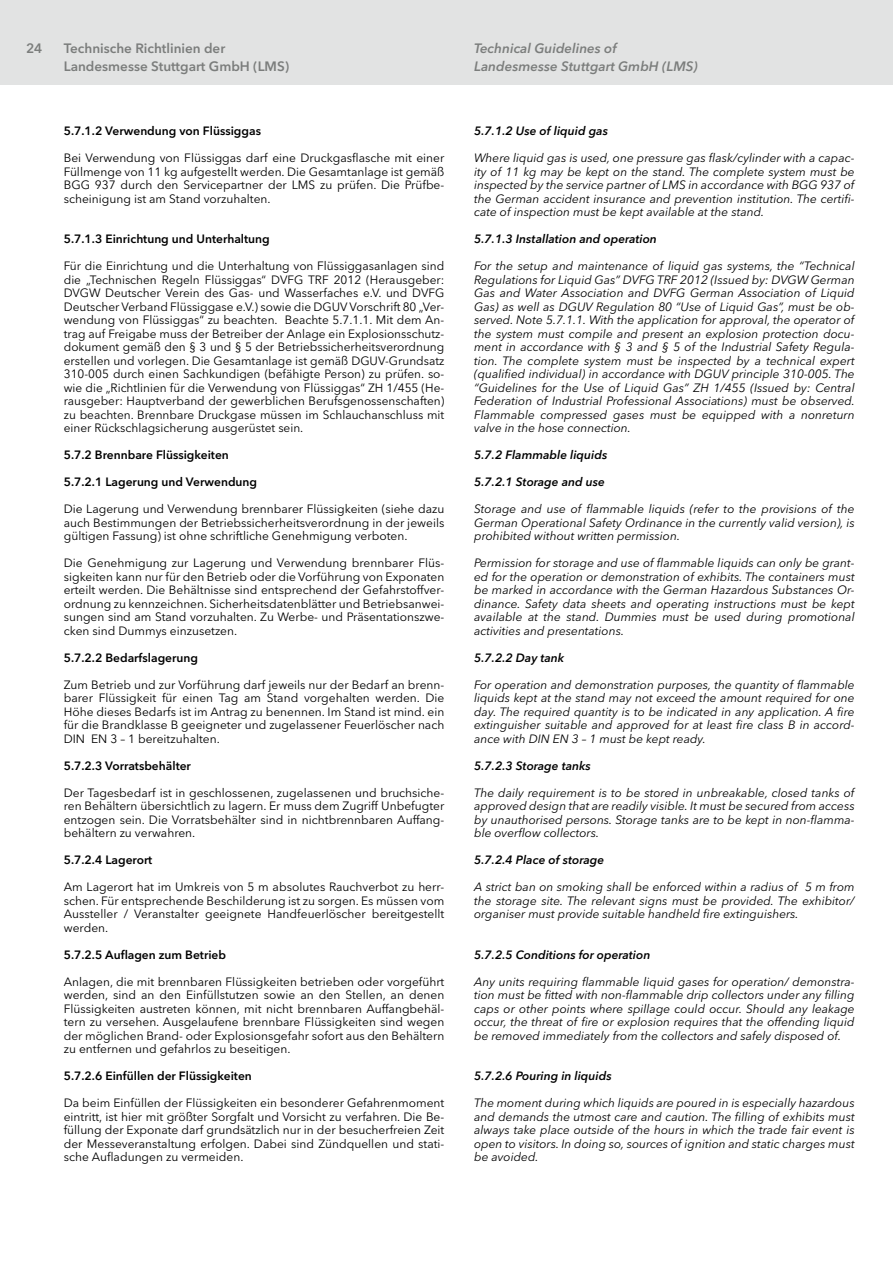
<style>
.page{position:relative;width:893px;height:1263px;background:#fff}
.page>*{position:absolute;margin:0;border:0;box-sizing:border-box;transform-origin:0 0}
.t1{font:600 13.5px "Avenir Next LT Pro";color:#7b7d7c}
.t2{font:italic 600 13.5px "Avenir Next LT Pro";color:#7b7d7c}
.t3{font:12px/13.5px "Avenir Next LT Pro";color:#000;text-align:justify}
.t4{font:italic 12px/13.5px "Avenir Next LT Pro";color:#000;text-align:justify}
.t5{font:600 12px "Avenir Next LT Pro";color:#000}
.t6{font:italic 600 12px "Avenir Next LT Pro";color:#000}
</style>
<div class="page">
<div style="left:0;top:0;width:893px;height:85px;background:#e2e3e3"></div>
<p class="t1" style="left:26px;top:40px;width:18px">24</p>
<p class="t1" style="left:64px;top:40px;width:163px">Technische Richtlinien der</p>
<p class="t1" style="left:64px;top:58px;width:227px">Landesmesse Stuttgart GmbH (LMS)</p>
<p class="t5" style="left:64px;top:124px;width:199px">5.7.1.2 Verwendung von Flüssiggas</p>
<p class="t3" style="left:64px;top:151px;width:382px">Bei Verwendung von Flüssiggas darf eine Druckgasflasche mit einer Füllmenge von 11 kg aufgestellt werden. Die Gesamtanlage ist gemäß BGG 937 durch den Servicepartner der LMS zu prüfen. Die Prüfbe&shy;scheinigung ist am Stand vorzuhalten.</p>
<p class="t5" style="left:64px;top:232px;width:208px">5.7.1.3 Einrichtung und Unterhaltung</p>
<p class="t3" style="left:64px;top:259px;width:382px">Für die Einrichtung und die Unterhaltung von Flüssiggasanlagen sind die „Technischen Regeln Flüssiggas“ DVFG TRF 2012 (Herausgeber:<br>DVGW Deutscher Verein des Gas- und Wasserfaches e.V. und DVFG Deutscher Verband Flüssiggase e.V.) sowie die DGUV Vorschrift 80 „Ver&shy;wendung von Flüssiggas“ zu beachten. Beachte 5.7.1.1. Mit dem An&shy;trag auf Freigabe muss der Betreiber der Anlage ein Explosionsschutz&shy;dokument gemäß den § 3 und § 5 der Betriebssicherheitsverordnung erstellen und vorlegen. Die Gesamtanlage ist gemäß DGUV-Grundsatz 310-005 durch einen Sachkundigen (befähigte Person) zu prüfen. so&shy;wie die „Richtlinien für die Verwendung von Flüssiggas“ ZH 1/455 (He&shy;rausgeber: Hauptverband der gewerblichen Berufsgenossenschaften) zu beachten. Brennbare Druckgase müssen im Schlauchanschluss mit einer Rückschlagsicherung ausgerüstet sein.</p>
<p class="t5" style="left:64px;top:448px;width:167px">5.7.2 Brennbare Flüssigkeiten</p>
<p class="t5" style="left:64px;top:475px;width:195px">5.7.2.1 Lagerung und Verwendung</p>
<p class="t3" style="left:64px;top:502px;width:382px">Die Lagerung und Verwendung brennbarer Flüssigkeiten (siehe dazu auch Bestimmungen der Betriebssicherheitsverordnung in der jeweils gültigen Fassung) ist ohne schriftliche Genehmigung verboten.</p>
<p class="t3" style="left:64px;top:556px;width:382px">Die Genehmigung zur Lagerung und Verwendung brennbarer Flüs&shy;sigkeiten kann nur für den Betrieb oder die Vorführung von Exponaten erteilt werden. Die Behältnisse sind entsprechend der Gefahrstoffver&shy;ordnung zu kennzeichnen. Sicherheitsdatenblätter und Betriebsanwei&shy;sungen sind am Stand vorzuhalten. Zu Werbe- und Präsentationszwe&shy;cken sind Dummys einzusetzen.</p>
<p class="t5" style="left:64px;top:650px;width:136px">5.7.2.2 Bedarfslagerung</p>
<p class="t3" style="left:64px;top:678px;width:382px">Zum Betrieb und zur Vorführung darf jeweils nur der Bedarf an brenn&shy;barer Flüssigkeit für einen Tag am Stand vorgehalten werden. Die Höhe dieses Bedarfs ist im Antrag zu benennen. Im Stand ist mind. ein für die Brandklasse B geeigneter und zugelassener Feuerlöscher nach DIN EN 3 – 1 bereitzuhalten.</p>
<p class="t5" style="left:64px;top:758px;width:129px">5.7.2.3 Vorratsbehälter</p>
<p class="t3" style="left:64px;top:786px;width:382px">Der Tagesbedarf ist in geschlossenen, zugelassenen und bruchsiche&shy;ren Behältern übersichtlich zu lagern. Er muss dem Zugriff Unbefugter entzogen sein. Die Vorratsbehälter sind in nichtbrennbaren Auffang&shy;behältern zu verwahren.</p>
<p class="t5" style="left:64px;top:853px;width:90px">5.7.2.4 Lagerort</p>
<p class="t3" style="left:64px;top:880px;width:382px">Am Lagerort hat im Umkreis von 5 m absolutes Rauchverbot zu herr&shy;schen. Für entsprechende Beschilderung ist zu sorgen. Es müssen vom Aussteller / Veranstalter geeignete Handfeuerlöscher bereitgestellt werden.</p>
<p class="t5" style="left:64px;top:947px;width:164px">5.7.2.5 Auflagen zum Betrieb</p>
<p class="t3" style="left:64px;top:975px;width:382px">Anlagen, die mit brennbaren Flüssigkeiten betrieben oder vorgeführt werden, sind an den Einfüllstutzen sowie an den Stellen, an denen Flüssigkeiten austreten können, mit nicht brennbaren Auffangbehäl&shy;tern zu versehen. Ausgelaufene brennbare Flüssigkeiten sind wegen der möglichen Brand- oder Explosionsgefahr sofort aus den Behältern zu entfernen und gefahrlos zu beseitigen.</p>
<p class="t5" style="left:64px;top:1069px;width:190px">5.7.2.6 Einfüllen der Flüssigkeiten</p>
<p class="t3" style="left:64px;top:1096px;width:382px">Da beim Einfüllen der Flüssigkeiten ein besonderer Gefahrenmoment eintritt, ist hier mit größter Sorgfalt und Vorsicht zu verfahren. Die Be&shy;füllung der Exponate darf grundsätzlich nur in der besucherfreien Zeit der Messeveranstaltung erfolgen. Dabei sind Zündquellen und stati&shy;sche Aufladungen zu vermeiden.</p>
<p class="t2" style="left:474px;top:40px;width:144px">Technical Guidelines of</p>
<p class="t2" style="left:474px;top:58px;width:225px">Landesmesse Stuttgart GmbH (LMS)</p>
<p class="t6" style="left:474px;top:124px;width:135px">5.7.1.2 Use of liquid gas</p>
<p class="t4" style="left:474px;top:151px;width:382px">Where liquid gas is used, one pressure gas flask/cylinder with a capac&shy;ity of 11 kg may be kept on the stand. The complete system must be inspected by the service partner of LMS in accordance with BGG 937 of the German accident insurance and prevention institution. The certifi&shy;cate of inspection must be kept available at the stand.</p>
<p class="t6" style="left:474px;top:232px;width:184px">5.7.1.3 Installation and operation</p>
<p class="t4" style="left:474px;top:259px;width:382px">For the setup and maintenance of liquid gas systems, the “Technical Regulations for Liquid Gas” DVFG TRF 2012 (Issued by: DVGW German Gas and Water Association and DVFG German Association of Liquid Gas) as well as DGUV Regulation 80 “Use of Liquid Gas”, must be ob&shy;served. Note 5.7.1.1. With the application for approval, the operator of the system must compile and present an explosion protection docu&shy;ment in accordance with § 3 and § 5 of the Industrial Safety Regula&shy;tion. The complete system must be inspected by a technical expert (qualified individual) in accordance with DGUV principle 310-005. The “Guidelines for the Use of Liquid Gas” ZH 1/455 (Issued by: Central Federation of Industrial Professional Associations) must be observed.<br>Flammable compressed gases must be equipped with a nonreturn valve in the hose connection.</p>
<p class="t6" style="left:474px;top:448px;width:135px">5.7.2 Flammable liquids</p>
<p class="t6" style="left:474px;top:475px;width:132px">5.7.2.1 Storage and use</p>
<p class="t4" style="left:474px;top:502px;width:382px">Storage and use of flammable liquids (refer to the provisions of the German Operational Safety Ordinance in the currently valid version), is prohibited without written permission.</p>
<p class="t4" style="left:474px;top:556px;width:382px">Permission for storage and use of flammable liquids can only be grant&shy;ed for the operation or demonstration of exhibits. The containers must be marked in accordance with the German Hazardous Substances Or&shy;dinance. Safety data sheets and operating instructions must be kept available at the stand. Dummies must be used during promotional activities and presentations.</p>
<p class="t6" style="left:474px;top:650px;width:92px">5.7.2.2 Day tank</p>
<p class="t4" style="left:474px;top:678px;width:382px">For operation and demonstration purposes, the quantity of flammable liquids kept at the stand may not exceed the amount required for one day. The required quantity is to be indicated in any application. A fire extinguisher suitable and approved for at least fire class B in accord&shy;ance with DIN EN 3 – 1 must be kept ready.</p>
<p class="t6" style="left:474px;top:758px;width:118px">5.7.2.3 Storage tanks</p>
<p class="t4" style="left:474px;top:786px;width:382px">The daily requirement is to be stored in unbreakable, closed tanks of approved design that are readily visible. It must be secured from access by unauthorised persons. Storage tanks are to be kept in non-flamma&shy;ble overflow collectors.</p>
<p class="t6" style="left:474px;top:853px;width:132px">5.7.2.4 Place of storage</p>
<p class="t4" style="left:474px;top:880px;width:382px">A strict ban on smoking shall be enforced within a radius of 5 m from the storage site. The relevant signs must be provided. The exhibitor/ organiser must provide suitable handheld fire extinguishers.</p>
<p class="t6" style="left:474px;top:947px;width:178px">5.7.2.5 Conditions for operation</p>
<p class="t4" style="left:474px;top:975px;width:382px">Any units requiring flammable liquid gases for operation/ demonstra&shy;tion must be fitted with non-flammable drip collectors under any filling caps or other points where spillage could occur. Should any leakage occur, the threat of fire or explosion requires that the offending liquid be removed immediately from the collectors and safely disposed of.</p>
<p class="t6" style="left:474px;top:1069px;width:139px">5.7.2.6 Pouring in liquids</p>
<p class="t4" style="left:474px;top:1096px;width:382px">The moment during which liquids are poured in is especially hazardous and demands the utmost care and caution. The filling of exhibits must always take place outside of the hours in which the trade fair event is open to visitors. In doing so, sources of ignition and static charges must be avoided.</p>
</div>
